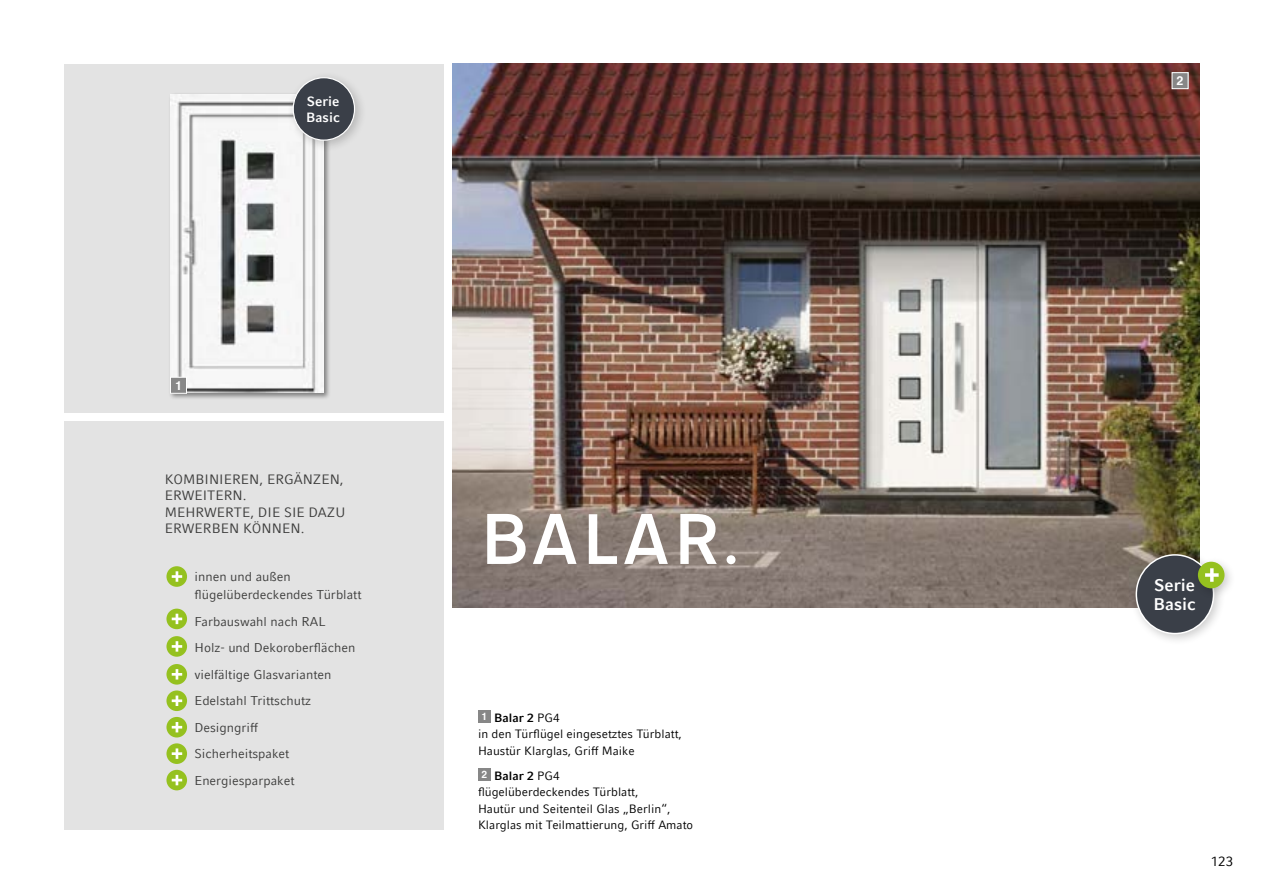
<style>
.page{position:relative;width:1263px;height:893px;background:#fff}
.page>*{position:absolute;margin:0;border:0;box-sizing:border-box;transform-origin:0 0}
.t1{font:500 75px "Transport D";color:#fff}
.t2{font:700 16.8px/19.2px "Compatil Fact LT Pro";color:#fff}
.t3{font:13.5px/16.5px "Compatil Fact LT Pro";color:#3c3c3b}
.t4{font:13.5px "Compatil Fact LT Pro";color:#000}
.t5{font:700 13.35px/15.1px "Compatil Fact LT Pro";color:#fff}
.t6{font:12.75px/26.5px "Compatil Fact LT Pro";color:#3c3c3b}
.t7{font:12px/16.5px "Compatil Fact LT Pro";color:#000}
.t8{font:500 12px "Europa Gro SBOP";color:#fff}
.s1{font-family:"Europa Gro SBOP";font-weight:500;font-size:9.9px;color:#fff}
.s2{font-weight:700}
</style>
<div class="page">
<div style="left:64px;top:64px;width:379px;height:348px;background:#e3e3e3"></div>
<div style="left:168px;top:93px;width:163px;height:307px;background:#000;opacity:.44"></div>
<img style="left:170px;top:94px;width:154px;height:298px">
<div style="left:170px;top:377px;width:16px;height:16px;background:#878787"></div>
<div style="left:170px;top:377px;width:17px;height:17px;border:1px solid #fff"></div>
<img style="left:453px;top:64px;width:746px;height:543px">
<div style="left:64px;top:421px;width:379px;height:408px;background:#e3e3e3"></div>
<div style="left:478px;top:710px;width:13px;height:13px;background:#878787"></div>
<div style="left:478px;top:768px;width:13px;height:13px;background:#878787"></div>
<div style="left:1172px;top:73px;width:16px;height:16px;background:#878787"></div>
<div style="left:1172px;top:72px;width:16px;height:17px;border:1px solid #fff"></div>
<div style="left:166px;top:566px;width:21px;height:21px;background:#95c11f;border-radius:50%"></div>
<svg style="left:172px;top:571px;width:10px;height:11px"></svg>
<div style="left:166px;top:609px;width:21px;height:20px;background:#95c11f;border-radius:50%"></div>
<svg style="left:172px;top:614px;width:10px;height:10px"></svg>
<div style="left:166px;top:636px;width:21px;height:21px;background:#95c11f;border-radius:50%"></div>
<svg style="left:172px;top:641px;width:10px;height:11px"></svg>
<div style="left:166px;top:664px;width:21px;height:21px;background:#95c11f;border-radius:50%"></div>
<svg style="left:172px;top:669px;width:10px;height:10px"></svg>
<div style="left:166px;top:690px;width:21px;height:21px;background:#95c11f;border-radius:50%"></div>
<svg style="left:172px;top:695px;width:10px;height:11px"></svg>
<div style="left:166px;top:717px;width:21px;height:20px;background:#95c11f;border-radius:50%"></div>
<svg style="left:172px;top:722px;width:10px;height:10px"></svg>
<div style="left:166px;top:743px;width:21px;height:21px;background:#95c11f;border-radius:50%"></div>
<svg style="left:172px;top:748px;width:10px;height:11px"></svg>
<div style="left:166px;top:770px;width:21px;height:20px;background:#95c11f;border-radius:50%"></div>
<svg style="left:172px;top:775px;width:10px;height:10px"></svg>
<div style="left:287px;top:71px;width:80px;height:82px;background:#000;opacity:.2"></div>
<div style="left:293px;top:78px;width:61px;height:62px;background:#3a3f48;border-radius:50%"></div>
<div style="left:293px;top:77px;width:62px;height:64px;border:1px solid #fff;border-radius:50%"></div>
<div style="left:1130px;top:548px;width:96px;height:98px;background:#000;opacity:.2"></div>
<div style="left:1136px;top:555px;width:77px;height:78px;background:#3a3f48;border-radius:50%"></div>
<div style="left:1135px;top:554px;width:79px;height:80px;border:2px solid #fff;border-radius:50%"></div>
<div style="left:1192px;top:556px;width:44px;height:44px;background:#000;opacity:.2"></div>
<div style="left:1198px;top:562px;width:26px;height:26px;background:#95c11f;border-radius:50%"></div>
<svg style="left:1205px;top:568px;width:14px;height:14px"></svg>
<p class="t8" style="left:175px;top:378px;width:8px">1</p>
<p class="t5" style="left:306px;top:94px;width:35px">Serie<br>Basic</p>
<p class="t3" style="left:165px;top:471px;width:182px">KOMBINIEREN, ERGÄNZEN,<br>ERWEITERN.<br>MEHRWERTE, DIE SIE DAZU<br>ERWERBEN KÖNNEN.</p>
<p class="t6" style="left:194px;top:568px;width:168px;line-height:18px">innen und außen flügelüberdeckendes Türblatt</p>
<p class="t6" style="left:194px;top:608px;width:162px">Farbauswahl nach RAL<br>Holz- und Dekoroberflächen vielfältige Glasvarianten<br>Edelstahl Trittschutz<br>Designgriff<br>Sicherheitspaket<br>Energiesparpaket</p>
<h1 class="t1" style="left:478px;top:493px;width:265px">BALAR.</h1>
<p class="t7" style="left:478px;top:709px;width:205px"><span class="s1">1</span> <span class="s2">Balar 2</span> PG4<br>in den Türflügel eingesetztes Türblatt,<br>Haustür Klarglas, Griff Maike</p>
<p class="t7" style="left:478px;top:767px;width:217px"><span class="s1">2</span> <span class="s2">Balar 2</span> PG4<br>flügelüberdeckendes Türblatt,<br>Hautür und Seitenteil Glas „Berlin“,<br>Klarglas mit Teilmattierung, Griff Amato</p>
<p class="t8" style="left:1176px;top:73px;width:8px">2</p>
<h2 class="t2" style="left:1153px;top:576px;width:44px">Serie<br>Basic</h2>
<p class="t4" style="left:1211px;top:854px;width:24px">123</p>
</div>
